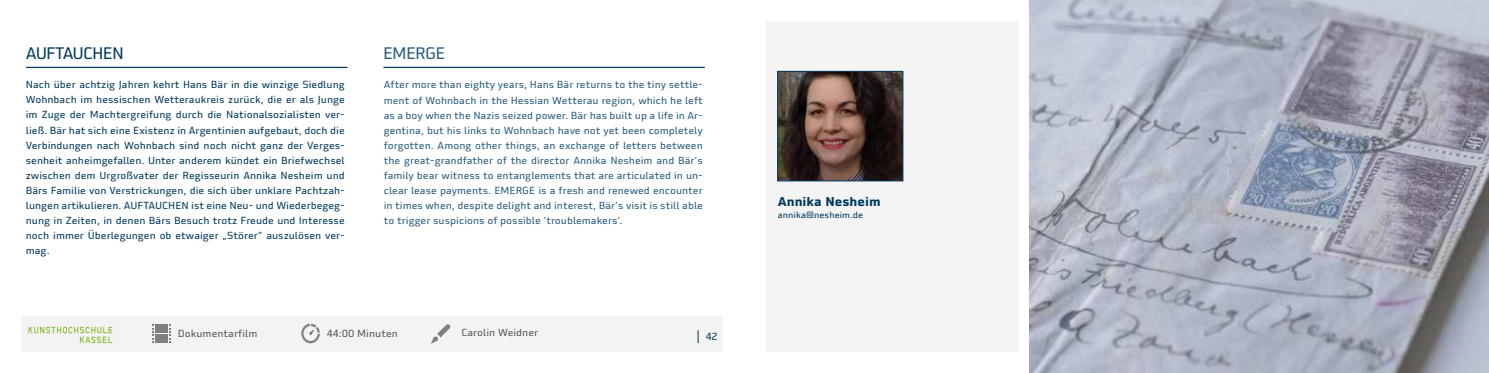
<style>
.page{position:relative;width:1489px;height:373px;background:#fff}
.page>*{position:absolute;margin:0;border:0;box-sizing:border-box;transform-origin:0 0}
.t1{font:16.25px "Utility Pro";letter-spacing:-.05em;color:#003a5d}
.t2{font:16.25px "Utility Pro";letter-spacing:-.05em;color:#2c5d80}
.t3{font:700 12.5px "Utility Pro";color:#003a5d}
.t4{font:10px/15px "Utility Pro";color:#003a5d;text-align:justify}
.t5{font:10px/15px "Utility Pro";color:#2c5d80;text-align:justify}
.t6{font:10px "Utility Pro";color:#575756}
.t7{font:8.75px "Utility Pro";color:#003a5d}
</style>
<div class="page">
<div style="left:765px;top:21px;width:253px;height:330px;background:#f4f4f4"></div>
<div style="left:21px;top:316px;width:702px;height:35px;background:#f3f3f3"></div>
<hr style="left:26px;top:67px;width:321px;height:1px;background:#003a5d">
<hr style="left:383px;top:67px;width:321px;height:1px;background:#003a5d">
<svg style="left:697px;top:330px;width:1px;height:12px"></svg>
<svg style="left:28px;top:326px;width:84px;height:16px"></svg>
<img style="left:1029px;top:0;width:459px;height:372px">
<img style="left:779px;top:73px;width:122px;height:106px">
<div style="left:777px;top:71px;width:126px;height:110px;border:1px solid #003a5d"></div>
<svg style="left:301px;top:323px;width:19px;height:19px"></svg>
<svg style="left:431px;top:324px;width:19px;height:19px"></svg>
<div style="left:156px;top:324px;width:12px;height:8px;background:#808080"></div>
<div style="left:156px;top:334px;width:12px;height:8px;background:#808080"></div>
<svg style="left:152px;top:324px;width:2px;height:18px"></svg>
<svg style="left:169px;top:324px;width:2px;height:18px"></svg>
<h1 class="t1" style="left:26px;top:43px;width:100px">AUFTAUCHEN</h1>
<h1 class="t2" style="left:383px;top:43px;width:64px">EMERGE</h1>
<p class="t4" style="left:26px;top:77px;width:320px">Nach über achtzig Jahren kehrt Hans Bär in die winzige Siedlung Wohnbach im hessischen Wetteraukreis zurück, die er als Junge im Zuge der Machtergreifung durch die Nationalsozialisten ver&shy;ließ. Bär hat sich eine Existenz in Argentinien aufgebaut, doch die Verbindungen nach Wohnbach sind noch nicht ganz der Verges&shy;senheit anheimgefallen. Unter anderem kündet ein Briefwechsel zwischen dem Urgroßvater der Regisseurin Annika Nesheim und Bärs Familie von Verstrickungen, die sich über unklare Pachtzah&shy;lungen artikulieren. AUFTAUCHEN ist eine Neu- und Wiederbegeg&shy;nung in Zeiten, in denen Bärs Besuch trotz Freude und Interesse noch immer Überlegungen ob etwaiger „Störer“ auszulösen ver&shy;mag.</p>
<p class="t5" style="left:384px;top:77px;width:320px">After more than eighty years, Hans Bär returns to the tiny settle&shy;ment of Wohnbach in the Hessian Wetterau region, which he left as a boy when the Nazis seized power. Bär has built up a life in Ar&shy;gentina, but his links to Wohnbach have not yet been completely forgotten. Among other things, an exchange of letters between the great-grandfather of the director Annika Nesheim and Bär’s family bear witness to entanglements that are articulated in un&shy;clear lease payments. EMERGE is a fresh and renewed encounter in times when, despite delight and interest, Bär’s visit is still able to trigger suspicions of possible ‘troublemakers’.</p>
<p class="t6" style="left:178px;top:327px;width:81px">Dokumentarfilm</p>
<p class="t6" style="left:327px;top:326px;width:73px">44:00 Minuten</p>
<p class="t6" style="left:461px;top:326px;width:78px">Carolin Weidner</p>
<p class="t4" style="left:705px;top:328px;width:13px">42</p>
<p class="t3" style="left:777px;top:193px;width:104px">Annika Nesheim</p>
<p class="t7" style="left:777px;top:209px;width:87px">annika@nesheim.de</p>
</div>
